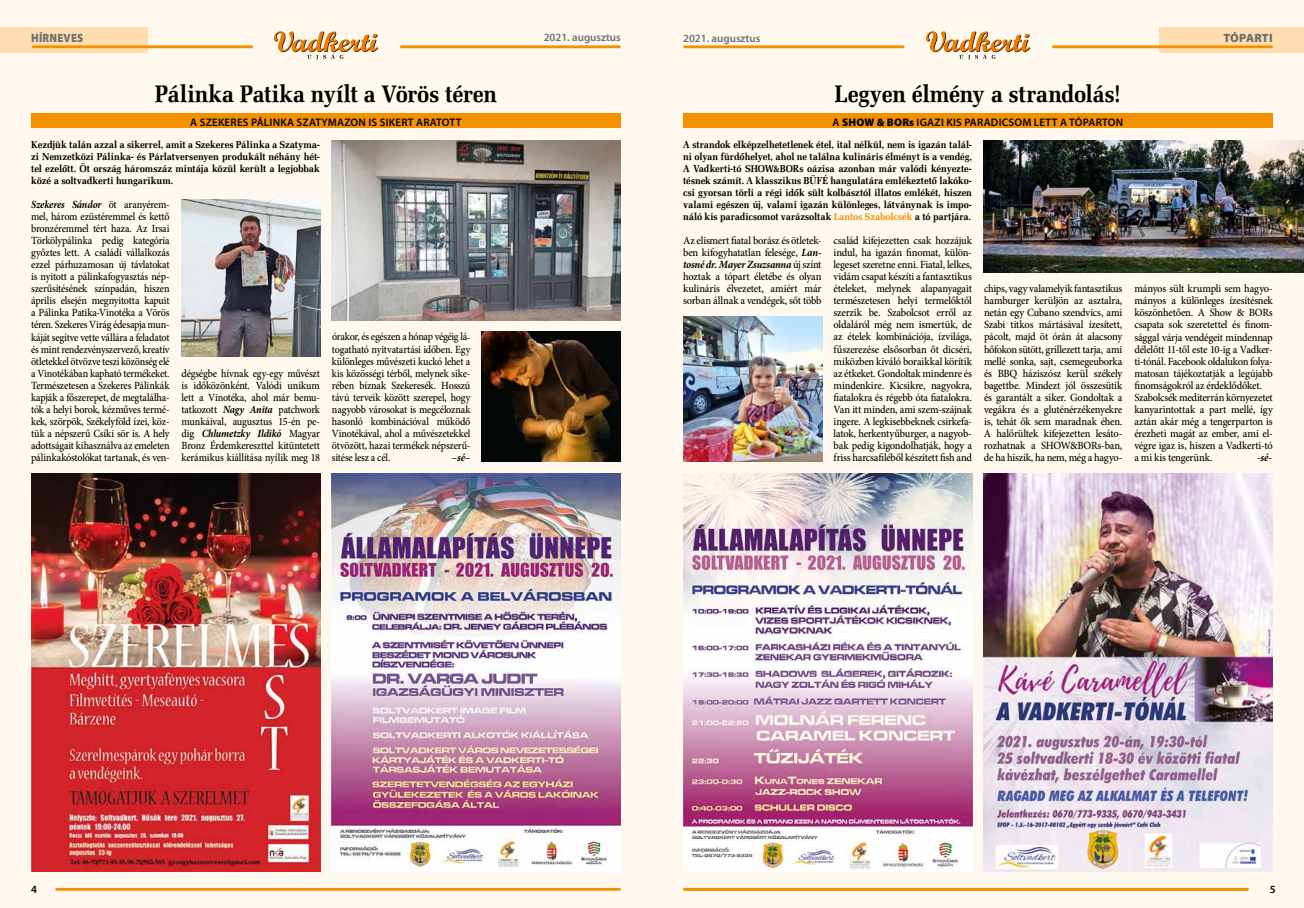
<style>
.page{position:relative;width:1304px;height:908px;background:#fff}
.page>*{position:absolute;margin:0;border:0;box-sizing:border-box;transform-origin:0 0}
.t1{font:24px "Zapf Elliptical 711 PFL Bold";letter-spacing:-.01em;color:#000;scale:.93 1}
.t2{font:900 12px "Myriad Pro";letter-spacing:.02em;color:#6f6f6e;scale:.9 1}
.t3{font:900 12px "Myriad Pro";letter-spacing:.02em;color:#6f6f6e}
.t4{font:500 11px/12px "Minion Pro";letter-spacing:-.02em;color:#000;text-align:justify;scale:.95 1}
.t5{font:500 11px/12px "Minion Pro";letter-spacing:-.02em;color:#000;text-align:justify;scale:.92 1}
.t6{font:600 11px "Myriad Pro";letter-spacing:.02em;color:#000}
.t7{font:600 11px "Myriad Pro";color:#6f6f6e}
.t8{font:italic 700 11px "Minion Pro";color:#000;scale:.95 1}
.t9{font:10px/12px "Zapf Elliptical 711 PFL Bold";letter-spacing:-.005em;color:#000;text-align:justify;scale:.94 1}
.t10{font:10px/12.1px "Zapf Elliptical 711 PFL Bold";letter-spacing:-.005em;color:#000;text-align:justify;scale:.95 1}
.s1{font-weight:900}
.s2{font-weight:700;font-style:italic}
.s3{color:#f39100}
.s4{font-weight:500;font-style:normal}
</style>
<div class="page">
<div style="left:0;top:0;width:652px;height:907px;background:#fff8ee"></div>
<svg style="left:274px;top:31px;width:104px;height:29px"></svg>
<hr style="left:400px;top:45px;width:221px;height:3px;background:#f39100">
<hr style="left:55px;top:887px;width:566px;height:3px;background:#f39100">
<div style="left:652px;top:0;width:652px;height:907px;background:#fff8ee"></div>
<div style="left:1159px;top:27px;width:145px;height:26px;background:#fedeb1"></div>
<svg style="left:926px;top:31px;width:104px;height:29px"></svg>
<hr style="left:1052px;top:45px;width:221px;height:3px;background:#f39100">
<div style="left:0;top:27px;width:147px;height:26px;background:#fedeb1"></div>
<hr style="left:32px;top:45px;width:221px;height:3px;background:#f39100">
<hr style="left:683px;top:45px;width:222px;height:3px;background:#f39100">
<hr style="left:683px;top:887px;width:566px;height:3px;background:#f39100">
<div style="left:31px;top:114px;width:590px;height:14px;background:#f39100"></div>
<div style="left:683px;top:114px;width:590px;height:14px;background:#f39100"></div>
<img style="left:683px;top:473px;width:289px;height:397px">
<img style="left:984px;top:473px;width:289px;height:397px">
<img style="left:984px;top:140px;width:320px;height:132px">
<img style="left:683px;top:316px;width:139px;height:145px">
<img style="left:332px;top:473px;width:289px;height:397px">
<img style="left:31px;top:473px;width:289px;height:397px">
<img style="left:181px;top:200px;width:139px;height:156px">
<img style="left:332px;top:140px;width:289px;height:180px">
<img style="left:482px;top:332px;width:139px;height:129px">
<p class="t2" style="left:31px;top:30px;width:59px">HÍRNEVES</p>
<p class="t7" style="left:683px;top:31px;width:79px">2021. augusztus</p>
<p class="t7" style="left:544px;top:30px;width:79px">2021. augusztus</p>
<p class="t3" style="left:1223px;top:30px;width:51px">TÓPARTI</p>
<h1 class="t1" style="left:155px;top:79px;width:369px">Pálinka Patika nyílt a Vörös téren</h1>
<p class="t6" style="left:190px;top:115px;width:273px">A SZEKERES PÁLINKA SZATYMAZON IS SIKERT ARATOTT</p>
<h1 class="t1" style="left:835px;top:79px;width:310px">Legyen élmény a strandolás!</h1>
<p class="t6" style="left:833px;top:115px;width:292px">A <span class="s1">SHOW &amp; BORs</span> IGAZI KIS PARADICSOM LETT A TÓPARTON</p>
<p class="t10" style="left:31px;top:138px;width:306px">Kezdjük talán azzal a sikerrel, amit a Szekeres Pálinka a Szatyma&shy;zi Nemzetközi Pálinka- és Párlatversenyen produkált néhány hét&shy;tel ezelőtt. Öt ország háromszáz mintája közül került a legjobbak közé a soltvadkerti hungarikum.</p>
<p class="t5" style="left:31px;top:198px;width:152px"><span class="s2">Szekeres Sándor</span> öt aranyérem&shy;mel, három ezüstéremmel és kettő bronzéremmel tért haza. Az Irsai Törkölypálinka pedig kategória győztes lett. A családi vállalkozás ezzel párhuzamosan új távlatokat is nyitott a pálinkafogyasztás nép&shy;szerűsítésének színpadán, hiszen április elsején megnyitotta kapuit a Pálinka Patika-Vinotéka a Vörös téren. Szekeres Virág édesapja mun&shy;káját segítve vette vállára a feladatot és mint rendezvényszervező, kreatív ötletekkel ötvözve teszi közönség elé a Vinotékában kapható termékeket.<br>Természetesen a Szekeres Pálinkák kapják a főszerepet, de megtalálha&shy;tók a helyi borok, kézműves termé&shy;kek, szörpök, Székelyföld ízei, köz&shy;tük a népszerű Csíki sör is. A hely adottságait kihasználva az emeleten pálinkakóstolókat tartanak, és ven-</p>
<p class="t5" style="left:182px;top:367px;width:152px">dégségbe hívnak egy-egy művészt is időközönként. Valódi unikum lett a Vinotéka, ahol már bemu&shy;tatkozott <span class="s2">Nagy Anita</span> patchwork munkáival, augusztus 15-én pe&shy;dig <span class="s2">Chlumetzky Ildikó</span> Magyar Bronz Érdemkereszttel kitüntetett kerámikus kiállítása nyílik meg 18</p>
<p class="t5" style="left:332px;top:331px;width:152px">órakor, és egészen a hónap végéig lá&shy;togatható nyitvatartási időben. Egy különleges művészeti kuckó lehet a kis közösségi térből, melynek sike&shy;rében bíznak Szekeresék. Hosszú távú terveik között szerepel, hogy nagyobb városokat is megcéloznak hasonló kombinációval működő Vinotékával, ahol a művészetekkel ötvözött, hazai termékek népszerű&shy;sítése lesz a cél.</p>
<p class="t8" style="left:452px;top:449px;width:21px">–sé–</p>
<p class="t9" style="left:683px;top:138px;width:309px">A strandok elképzelhetetlenek étel, ital nélkül, nem is igazán talál&shy;ni olyan fürdőhelyet, ahol ne találna kulináris élményt is a vendég, A Vadkerti-tó SHOW&amp;BORs oázisa azonban már valódi kényezte&shy;tésnek számít. A klasszikus BÜFÉ hangulatára emlékeztető lakóko&shy;csi gyorsan törli a régi idők sült kolbásztól illatos emlékét, hiszen valami egészen új, valami igazán különleges, látványnak is impo&shy;náló kis paradicsomot varázsoltak <span class="s3">Lantos Szabolcsék</span> a tó partjára.</p>
<p class="t4" style="left:683px;top:234px;width:147px">Az elismert fiatal borász és ötletek&shy;ben kifogyhatatlan felesége, <span class="s2">Lan&shy;tosné dr. Mayer Zsuzsanna</span> új színt hoztak a tópart életébe és olyan kulináris élvezetet, amiért már sorban állnak a vendégek, sőt több</p>
<p class="t4" style="left:834px;top:234px;width:147px">család kifejezetten csak hozzájuk indul, ha igazán finomat, külön&shy;legeset szeretne enni. Fiatal, lelkes, vidám csapat készíti a fantasztikus ételeket, melynek alapanyagait természetesen helyi termelőktől szerzik be. Szabolcsot erről az oldaláról még nem ismertük, de az ételek kombinációja, ízvilága, fűszerezése elsősorban őt dicséri, miközben kiváló boraikkal körítik az étkeket. Gondoltak mindenre és mindenkire. Kicsikre, nagyokra, fiatalokra és régebb óta fiatalokra.<br>Van itt minden, ami szem-szájnak ingere. A legkisebbeknek csirkefa&shy;latok, herkentyűburger, a nagyob&shy;bak pedig kigondolhatják, hogy a friss harcsafiléből készített fish and</p>
<p class="t4" style="left:984px;top:282px;width:147px">chips, vagy valamelyik fantasztikus hamburger kerüljön az asztalra, netán egy Cubano szendvics, ami Szabi titkos mártásával ízesített, pácolt, majd öt órán át alacsony hőfokon sütött, grillezett tarja, ami mellé sonka, sajt, csemegeuborka és BBQ háziszósz kerül székely bagettbe. Mindezt jól összesütik és garantált a siker. Gondoltak a vegákra és a gluténérzékenyekre is, tehát ők sem maradnak éhen.<br>A halőrültek kifejezetten lesáto&shy;rozhatnak a SHOW&amp;BORs-ban, de ha hiszik, ha nem, még a hagyo-</p>
<p class="t4" style="left:1134px;top:282px;width:147px;text-align:left">mányos sült krumpli sem hagyo&shy;mányos a különleges ízesítésnek köszönhetően. A Show &amp; BORs csapata sok szeretettel és finom&shy;sággal várja vendégeit mindennap délelőtt 11-től este 10-ig a Vadker&shy;ti-tónál. Facebook oldalukon folya&shy;matosan tájékoztatják a legújabb finomságokról az érdeklődőket.<br>Szabolcsék mediterrán környezetet kanyarintottak a part mellé, így aztán akár még a tengerparton is érezheti magát az ember, ami el&shy;végre igaz is, hiszen a Vadkerti-tó a mi kis tengerünk.</p>
<p class="t8" style="left:1257px;top:449px;width:17px"><span class="s4">-</span>sé-</p>
<p class="t6" style="left:31px;top:881px;width:7px">4</p>
<p class="t6" style="left:1270px;top:881px;width:7px">5</p>
</div>
